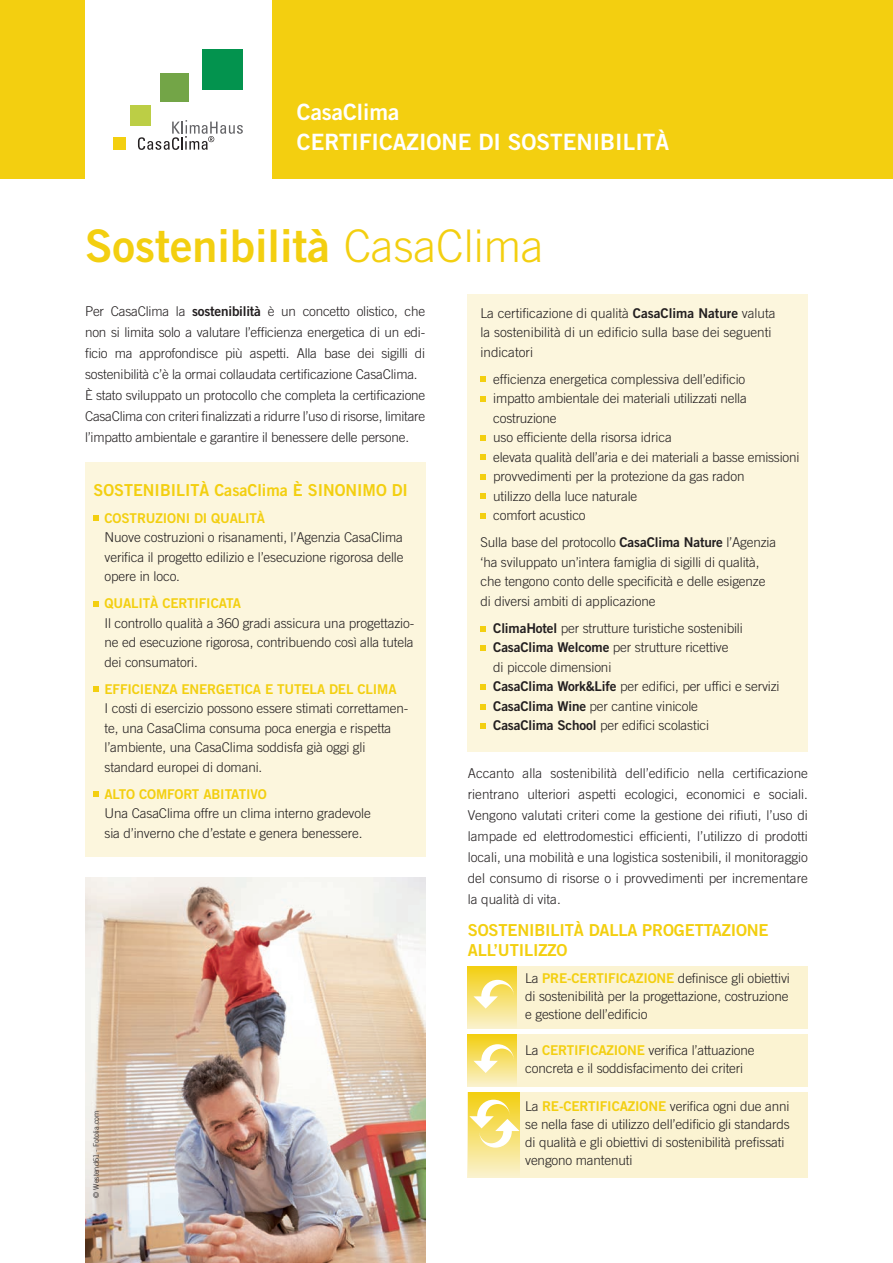
<style>
.page{position:relative;width:893px;height:1263px;background:#fff}
.page>*{position:absolute;margin:0;border:0;box-sizing:border-box;transform-origin:0 0}
.t1{font:45px "Trade Gothic Bold Two";color:#f3cf10}
.t2{font:22.5px/30px "Trade Gothic Bold Two";color:#fff}
.t3{font:16.5px/20.2px "Trade Gothic Bold Two";letter-spacing:-.01em;color:#f3cf10}
.t4{font:300 13.5px/19.5px "Trade Gothic";letter-spacing:-.01em;color:#231f20}
.t5{font:300 7.5px "Trade Gothic";color:#231f20}
.s1{font-family:"Trade Gothic";font-weight:300}
.s2{font-family:"Trade Gothic Bold Two";font-weight:400}
.s3{font-family:"Trade Gothic Bold Two";font-weight:400;color:#f3cf10}
</style>
<div class="page">
<div style="left:0;top:0;width:893px;height:178px;background:#f3cf10"></div>
<div style="left:85px;top:0;width:186px;height:190px;background:#fff"></div>
<div style="left:114px;top:138px;width:12px;height:12px;background:#f3cf10"></div>
<div style="left:130px;top:106px;width:20px;height:20px;background:#bcce45"></div>
<div style="left:160px;top:73px;width:29px;height:29px;background:#73a547"></div>
<div style="left:203px;top:49px;width:40px;height:41px;background:#03934e"></div>
<svg style="left:138px;top:120px;width:105px;height:30px"></svg>
<div style="left:85px;top:463px;width:340px;height:394px;background:#fcf6dd"></div>
<div style="left:468px;top:295px;width:340px;height:457px;background:#fcf6dd"></div>
<div style="left:468px;top:1034px;width:340px;height:52px;background:#fbf3d2"></div>
<div style="left:468px;top:1092px;width:340px;height:85px;background:#fbf3d2"></div>
<svg style="left:94px;top:516px;width:5px;height:5px"></svg>
<svg style="left:94px;top:601px;width:5px;height:6px"></svg>
<svg style="left:94px;top:687px;width:5px;height:5px"></svg>
<svg style="left:94px;top:792px;width:5px;height:5px"></svg>
<svg style="left:480px;top:377px;width:6px;height:5px"></svg>
<svg style="left:480px;top:396px;width:6px;height:6px"></svg>
<svg style="left:480px;top:435px;width:6px;height:6px"></svg>
<svg style="left:480px;top:455px;width:6px;height:5px"></svg>
<svg style="left:480px;top:474px;width:6px;height:6px"></svg>
<svg style="left:480px;top:494px;width:6px;height:5px"></svg>
<svg style="left:480px;top:513px;width:6px;height:6px"></svg>
<svg style="left:480px;top:626px;width:6px;height:5px"></svg>
<svg style="left:480px;top:645px;width:6px;height:6px"></svg>
<svg style="left:480px;top:684px;width:6px;height:6px"></svg>
<svg style="left:480px;top:704px;width:6px;height:5px"></svg>
<svg style="left:480px;top:723px;width:6px;height:6px"></svg>
<div style="left:468px;top:1034px;width:49px;height:52px;background:linear-gradient(to bottom,#f3ce0e,#faf1c8)"></div>
<svg style="left:468px;top:1092px;width:52px;height:82px;background:#f7e486"></svg>
<div style="left:468px;top:966px;width:340px;height:62px;background:#fbf3d2"></div>
<div style="left:468px;top:966px;width:49px;height:62px;background:linear-gradient(to bottom,#f3ce0f,#faf1c8)"></div>
<svg style="left:473px;top:1044px;width:41px;height:29px"></svg>
<svg style="left:473px;top:980px;width:41px;height:28px"></svg>
<svg style="left:469px;top:1100px;width:51px;height:47px;background:#f8e585"></svg>
<img style="left:85px;top:878px;width:340px;height:385px">
<p class="t2" style="left:297px;top:96px;width:374px">CasaClima<br>CERTIFICAZIONE DI SOSTENIBILITÀ</p>
<p class="t1" style="left:85px;top:218px;width:460px">Sostenibilità <span class="s1">CasaClima</span></p>
<p class="t4" style="left:85px;top:300px;width:342px;line-height:21px;text-align:justify">Per CasaClima la <span class="s2">sostenibilità</span> è un concetto olistico, che non si limita solo a valutare l’efficienza energetica di un edi&shy;ficio ma approfondisce più aspetti. Alla base dei sigilli di sostenibilità c’è la ormai collaudata certificazione CasaClima.</p>
<p class="t4" style="left:85px;top:384px;width:342px;line-height:21px;text-align:justify">È stato sviluppato un protocollo che completa la certificazione CasaClima con criteri finalizzati a ridurre l’uso di risorse, limitare l’impatto ambientale e garantire il benessere delle persone.</p>
<p class="t3" style="left:94px;top:479px;width:316px">SOSTENIBILITÀ CasaClima È SINONIMO DI</p>
<p class="t4" style="left:105px;top:508px;width:301px"><span class="s3">COSTRUZIONI DI QUALITÀ<br></span>Nuove costruzioni o risanamenti, l’Agenzia CasaClima verifica il progetto edilizio e l’esecuzione rigorosa delle opere in loco.</p>
<p class="t4" style="left:105px;top:593px;width:311px"><span class="s3">QUALITÀ CERTIFICATA<br></span>Il controllo qualità a 360 gradi assicura una progettazio&shy;ne ed esecuzione rigorosa, contribuendo così alla tutela dei consumatori.</p>
<p class="t4" style="left:105px;top:679px;width:305px"><span class="s3">EFFICIENZA ENERGETICA E TUTELA DEL CLIMA<br></span>I costi di esercizio possono essere stimati correttamen&shy;te, una CasaClima consuma poca energia e rispetta l’ambiente, una CasaClima soddisfa già oggi gli standard europei di domani.</p>
<p class="t4" style="left:105px;top:784px;width:268px"><span class="s3">ALTO COMFORT ABITATIVO<br></span>Una CasaClima offre un clima interno gradevole sia d’inverno che d’estate e genera benessere.</p>
<p class="t5" style="left:92px;top:1198px;width:89px;rotate:-90deg">© Westend61 - Fotolia.com</p>
<p class="t4" style="left:480px;top:303px;width:297px">La certificazione di qualità <span class="s2">CasaClima Nature</span> valuta la sostenibilità di un edificio sulla base dei seguenti indicatori</p>
<p class="t4" style="left:493px;top:369px;width:254px">efficienza energetica complessiva dell’edificio</p>
<p class="t4" style="left:493px;top:388px;width:255px">impatto ambientale dei materiali utilizzati nella costruzione</p>
<p class="t4" style="left:493px;top:427px;width:180px">uso efficiente della risorsa idrica</p>
<p class="t4" style="left:493px;top:447px;width:308px">elevata qualità dell’aria e dei materiali a basse emissioni</p>
<p class="t4" style="left:493px;top:466px;width:253px">provvedimenti per la protezione da gas radon</p>
<p class="t4" style="left:493px;top:486px;width:146px">utilizzo della luce naturale</p>
<p class="t4" style="left:493px;top:505px;width:94px">comfort acustico</p>
<p class="t4" style="left:480px;top:532px;width:297px">Sulla base del protocollo <span class="s2">CasaClima Nature</span> l’Agenzia ‘ha sviluppato un’intera famiglia di sigilli di qualità, che tengono conto delle specificità e delle esigenze di diversi ambiti di applicazione</p>
<p class="t4" style="left:493px;top:618px;width:251px"><span class="s2">ClimaHotel</span> per strutture turistiche sostenibili</p>
<p class="t4" style="left:493px;top:637px;width:237px"><span class="s2">CasaClima Welcome</span> per strutture ricettive di piccole dimensioni</p>
<p class="t4" style="left:493px;top:676px;width:288px"><span class="s2">CasaClima Work&amp;Life</span> per edifici, per uffici e servizi</p>
<p class="t4" style="left:493px;top:696px;width:206px"><span class="s2">CasaClima Wine</span> per cantine vinicole</p>
<p class="t4" style="left:493px;top:715px;width:217px"><span class="s2">CasaClima School</span> per edifici scolastici</p>
<p class="t4" style="left:468px;top:762px;width:342px;line-height:21px;text-align:justify">Accanto alla sostenibilità dell’edificio nella certificazione rientrano ulteriori aspetti ecologici, economici e sociali.<br>Vengono valutati criteri come la gestione dei rifiuti, l’uso di lampade ed elettrodomestici efficienti, l’utilizzo di prodotti locali, una mobilità e una logistica sostenibili, il monitoraggio del consumo di risorse o i provvedimenti per incrementare la qualità di vita.</p>
<p class="t3" style="left:468px;top:919px;width:302px">SOSTENIBILITÀ DALLA PROGETTAZIONE<br>ALL’UTILIZZO</p>
<p class="t4" style="left:525px;top:969px;width:266px;line-height:18px;text-align:justify">La <span class="s3">PRE-CERTIFICAZIONE</span> definisce gli obiettivi di sostenibilità per la progettazione, costruzione e gestione dell’edificio</p>
<p class="t4" style="left:525px;top:1041px;width:231px;line-height:18px">La <span class="s3">CERTIFICAZIONE</span> verifica l’attuazione concreta e il soddisfacimento dei criteri</p>
<p class="t4" style="left:525px;top:1097px;width:266px;line-height:18px">La <span class="s3">RE-CERTIFICAZIONE</span> verifica ogni due anni se nella fase di utilizzo dell’edificio gli standards di qualità e gli obiettivi di sostenibilità prefissati vengono mantenuti</p>
</div>
